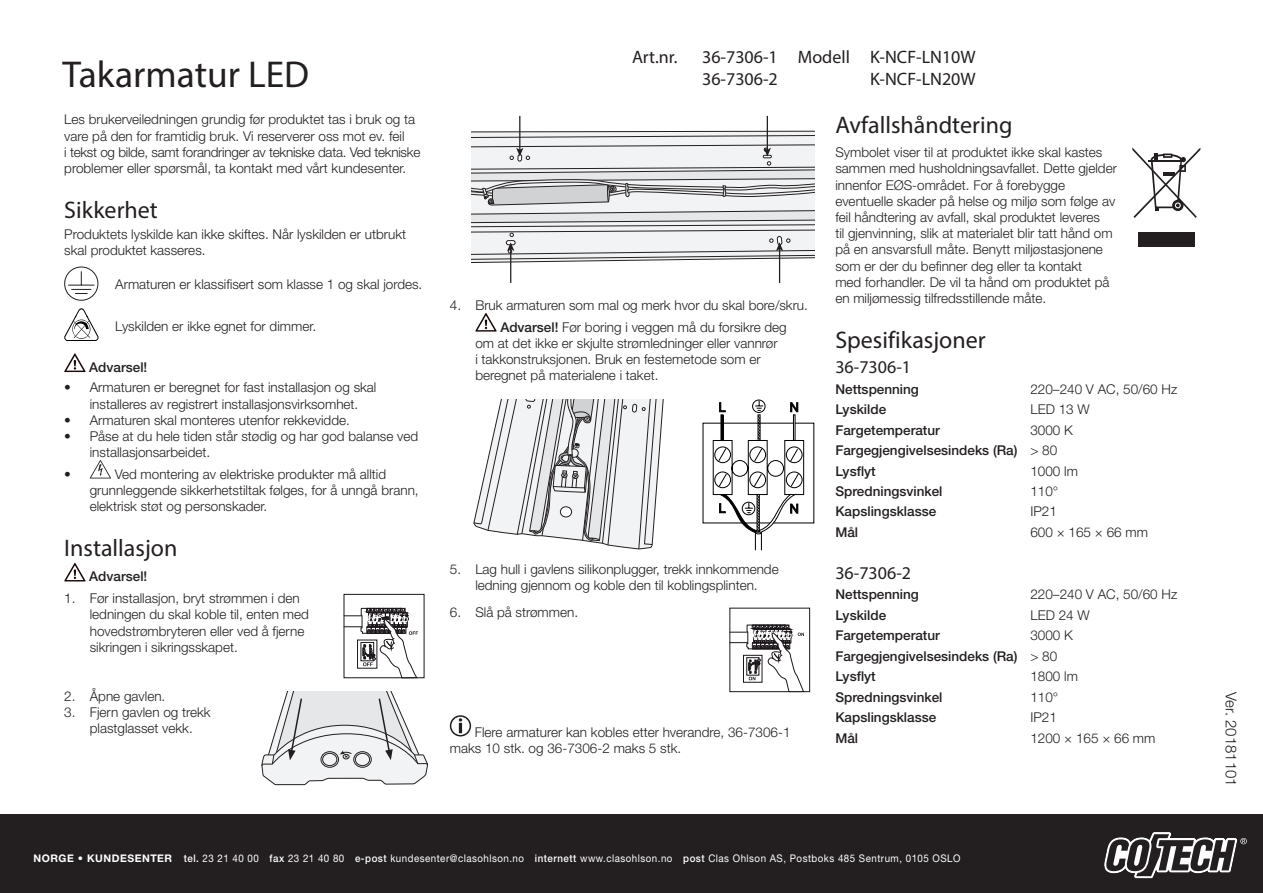
<style>
.page{position:relative;width:1263px;height:893px;background:#fff}
.page>*{position:absolute;margin:0;border:0;box-sizing:border-box;transform-origin:0 0}
.t1{font:37.5px "Myriad Pro";color:#231f20}
.t2{font:24px "Myriad Pro";color:#231f20}
.t3{font:18px/21.6px "Myriad Pro";color:#231f20}
.t4{font:300 15px "Helvetica Neue LT Std";color:#231f20}
.t5{font:300 13.5px/16.2px "Helvetica Neue LT Std";color:#231f20}
.t6{font:500 13.5px/20.4px "Helvetica Neue LT Std";color:#231f20}
.t7{font:10.5px "Helvetica Neue LT Std";letter-spacing:.05em;color:#fff;scale:.93 1}
.s1{font-weight:500}
.s2{font-weight:300}
.s3{font-weight:700}
</style>
<div class="page">
<div style="left:0;top:814px;width:1263px;height:79px;background:#231f20"></div>
<svg style="left:1104px;top:832px;width:143px;height:47px"></svg>
<svg style="left:1132px;top:147px;width:68px;height:71px"></svg>
<div style="left:1138px;top:232px;width:56px;height:14px;background:#231f20"></div>
<svg style="left:64px;top:266px;width:35px;height:35px"></svg>
<svg style="left:64px;top:308px;width:34px;height:33px"></svg>
<svg style="left:346px;top:608px;width:72px;height:68px"></svg>
<div style="left:344px;top:594px;width:80px;height:84px;border:1px solid #1b171b"></div>
<div style="left:729px;top:608px;width:81px;height:84px;border:1px solid #1b171b"></div>
<svg style="left:729px;top:625px;width:75px;height:67px"></svg>
<svg style="left:471px;top:131px;width:343px;height:132px"></svg>
<svg style="left:471px;top:135px;width:343px;height:3px"></svg>
<svg style="left:471px;top:167px;width:343px;height:66px"></svg>
<hr style="left:519px;top:116px;width:1px;height:34px;background:#231f20">
<hr style="left:767px;top:116px;width:1px;height:34px;background:#231f20">
<svg style="left:471px;top:144px;width:343px;height:13px"></svg>
<hr style="left:779px;top:248px;width:1px;height:35px;background:#231f20">
<hr style="left:510px;top:248px;width:1px;height:35px;background:#231f20">
<svg style="left:471px;top:242px;width:343px;height:18px"></svg>
<svg style="left:702px;top:399px;width:112px;height:151px"></svg>
<svg style="left:261px;top:691px;width:167px;height:94px"></svg>
<svg style="left:473px;top:400px;width:191px;height:150px"></svg>
<svg style="left:64px;top:353px;width:22px;height:19px"></svg>
<svg style="left:90px;top:460px;width:21px;height:18px"></svg>
<svg style="left:64px;top:563px;width:22px;height:18px"></svg>
<svg style="left:475px;top:313px;width:22px;height:19px"></svg>
<svg style="left:450px;top:715px;width:21px;height:21px"></svg>
<h1 class="t1" style="left:63px;top:52px;width:248px">Takarmatur LED</h1>
<p class="t5" style="left:64px;top:111px;width:358px">Les brukerveiledningen grundig før produktet tas i bruk og ta vare på den for framtidig bruk. Vi reserverer oss mot ev. feil<br>i tekst og bilde, samt forandringer av tekniske data. Ved tekniske problemer eller spørsmål, ta kontakt med vårt kundesenter.</p>
<h2 class="t2" style="left:64px;top:195px;width:95px">Sikkerhet</h2>
<p class="t5" style="left:64px;top:225px;width:343px">Produktets lyskilde kan ikke skiftes. Når lyskilden er utbrukt skal produktet kasseres.</p>
<p class="t5" style="left:115px;top:276px;width:309px">Armaturen er klassifisert som klasse 1 og skal jordes.</p>
<p class="t5" style="left:115px;top:318px;width:202px">Lyskilden er ikke egnet for dimmer.</p>
<p class="t6" style="left:89px;top:357px;width:60px">Advarsel!</p>
<p class="t5" style="left:64px;top:379px;width:314px;text-align:center">• Armaturen er beregnet for fast installasjon og skal installeres av registrert installasjonsvirksomhet.</p>
<p class="t5" style="left:64px;top:412px;width:287px">• Armaturen skal monteres utenfor rekkevidde.</p>
<p class="t5" style="left:90px;top:428px;width:330px;text-indent:-26px">• Påse at du hele tiden står stødig og har god balanse ved installasjonsarbeidet.</p>
<p class="t5" style="left:64px;top:465px;width:8px">•</p>
<p class="t5" style="left:90px;top:465px;width:330px;text-indent:25px">Ved montering av elektriske produkter må alltid grunnleggende sikkerhetstiltak følges, for å unngå brann, elektrisk støt og personskader.</p>
<h2 class="t2" style="left:64px;top:533px;width:115px">Installasjon</h2>
<p class="t6" style="left:89px;top:566px;width:60px">Advarsel!</p>
<p class="t5" style="left:90px;top:590px;width:221px;text-indent:-26px">1. Før installasjon, bryt strømmen i den ledningen du skal koble til, enten med hovedstrømbryteren eller ved å fjerne sikringen i sikringsskapet.</p>
<p class="t5" style="left:64px;top:688px;width:103px">2. Åpne gavlen.</p>
<p class="t5" style="left:64px;top:704px;width:148px;text-align:center">3. Fjern gavlen og trekk plastglasset vekk.</p>
<h3 class="t3" style="left:632px;top:46px;width:47px">Art.nr.</h3>
<h3 class="t3" style="left:702px;top:46px;width:275px">36-7306-1 Modell K-NCF-LN10W<br>36-7306-2</h3>
<h3 class="t3" style="left:870px;top:68px;width:107px">K-NCF-LN20W</h3>
<p class="t5" style="left:500px;top:295px;width:309px;line-height:21.3px;text-indent:-51px">4. Bruk armaturen som mal og merk hvor du skal bore/skru.<br><span class="s1">Advarsel!</span> Før boring i veggen må du forsikre deg</p>
<p class="t5" style="left:475px;top:335px;width:304px">om at det ikke er skjulte strømledninger eller vannrør i takkonstruksjonen. Bruk en festemetode som er beregnet på materialene i taket.</p>
<p class="t5" style="left:450px;top:560px;width:330px;text-align:center">5. Lag hull i gavlens silikonplugger, trekk innkommende ledning gjennom og koble den til koblingsplinten.</p>
<p class="t5" style="left:450px;top:604px;width:130px">6. Slå på strømmen.</p>
<p class="t5" style="left:450px;top:723px;width:342px;text-indent:25px">Flere armaturer kan kobles etter hverandre, 36-7306-1 maks 10 stk. og 36-7306-2 maks 5 stk.</p>
<h2 class="t2" style="left:835px;top:110px;width:178px">Avfallshåndtering</h2>
<p class="t5" style="left:835px;top:144px;width:283px">Symbolet viser til at produktet ikke skal kastes sammen med husholdningsavfallet. Dette gjelder innenfor EØS-området. For å forebygge eventuelle skader på helse og miljø som følge av feil håndtering av avfall, skal produktet leveres<br>til gjenvinning, slik at materialet blir tatt hånd om på en ansvarsfull måte. Benytt miljøstasjonene som er der du befinner deg eller ta kontakt<br>med forhandler. De vil ta hånd om produktet på en miljømessig tilfredsstillende måte.</p>
<h2 class="t2" style="left:835px;top:325px;width:152px">Spesifikasjoner</h2>
<h3 class="t3" style="left:835px;top:356px;width:77px">36-7306-1</h3>
<p class="t6" style="left:835px;top:379px;width:85px">Nettspenning</p>
<p class="t5" style="left:1030px;top:380px;width:148px">220–240 V AC, 50/60 Hz</p>
<p class="t6" style="left:835px;top:399px;width:52px">Lyskilde</p>
<p class="t5" style="left:1030px;top:401px;width:61px">LED 13 W</p>
<p class="t6" style="left:835px;top:419px;width:106px">Fargetemperatur</p>
<p class="t6" style="left:835px;top:419px;width:239px;text-indent:195px"><span class="s2">3000 K<br></span>Fargegjengivelsesindeks (Ra) <span class="s2">&gt; 80<br></span>Lysflyt</p>
<p class="t5" style="left:1030px;top:462px;width:49px">1000 lm</p>
<p class="t6" style="left:835px;top:481px;width:109px">Spredningsvinkel</p>
<p class="t5" style="left:1030px;top:483px;width:29px">110°</p>
<p class="t6" style="left:835px;top:501px;width:102px">Kapslingsklasse</p>
<p class="t5" style="left:1030px;top:503px;width:28px">IP21</p>
<p class="t6" style="left:835px;top:522px;width:24px">Mål</p>
<p class="t5" style="left:1030px;top:524px;width:119px">600 × 165 × 66 mm</p>
<h3 class="t3" style="left:835px;top:562px;width:77px">36-7306-2</h3>
<p class="t6" style="left:835px;top:584px;width:85px">Nettspenning</p>
<p class="t5" style="left:1030px;top:586px;width:148px">220–240 V AC, 50/60 Hz</p>
<p class="t6" style="left:835px;top:605px;width:52px">Lyskilde</p>
<p class="t5" style="left:1030px;top:607px;width:61px">LED 24 W</p>
<p class="t6" style="left:835px;top:625px;width:106px">Fargetemperatur</p>
<p class="t6" style="left:835px;top:625px;width:239px;text-indent:195px"><span class="s2">3000 K<br></span>Fargegjengivelsesindeks (Ra) <span class="s2">&gt; 80<br></span>Lysflyt</p>
<p class="t5" style="left:1030px;top:668px;width:49px">1800 lm</p>
<p class="t6" style="left:835px;top:686px;width:109px">Spredningsvinkel</p>
<p class="t5" style="left:1030px;top:688px;width:29px">110°</p>
<p class="t6" style="left:835px;top:707px;width:102px">Kapslingsklasse</p>
<p class="t5" style="left:1030px;top:709px;width:28px">IP21</p>
<p class="t6" style="left:835px;top:727px;width:24px">Mål</p>
<p class="t5" style="left:1030px;top:729px;width:127px">1200 × 165 × 66 mm</p>
<p class="t7" style="left:33px;top:852px;width:998px"><span class="s3">NORGE • KUNDESENTER</span> <span class="s1">tel.</span> 23 21 40 00 <span class="s1">fax</span> 23 21 40 80 <span class="s1">e-post</span> kundesenter@clasohlson.no <span class="s1">internett</span> www.clasohlson.no <span class="s1">post</span> Clas Ohlson AS, Postboks 485 Sentrum, 0105 OSLO</p>
<p class="t4" style="left:1240px;top:692px;width:96px;rotate:90deg">Ver. 20181101</p>
</div>
